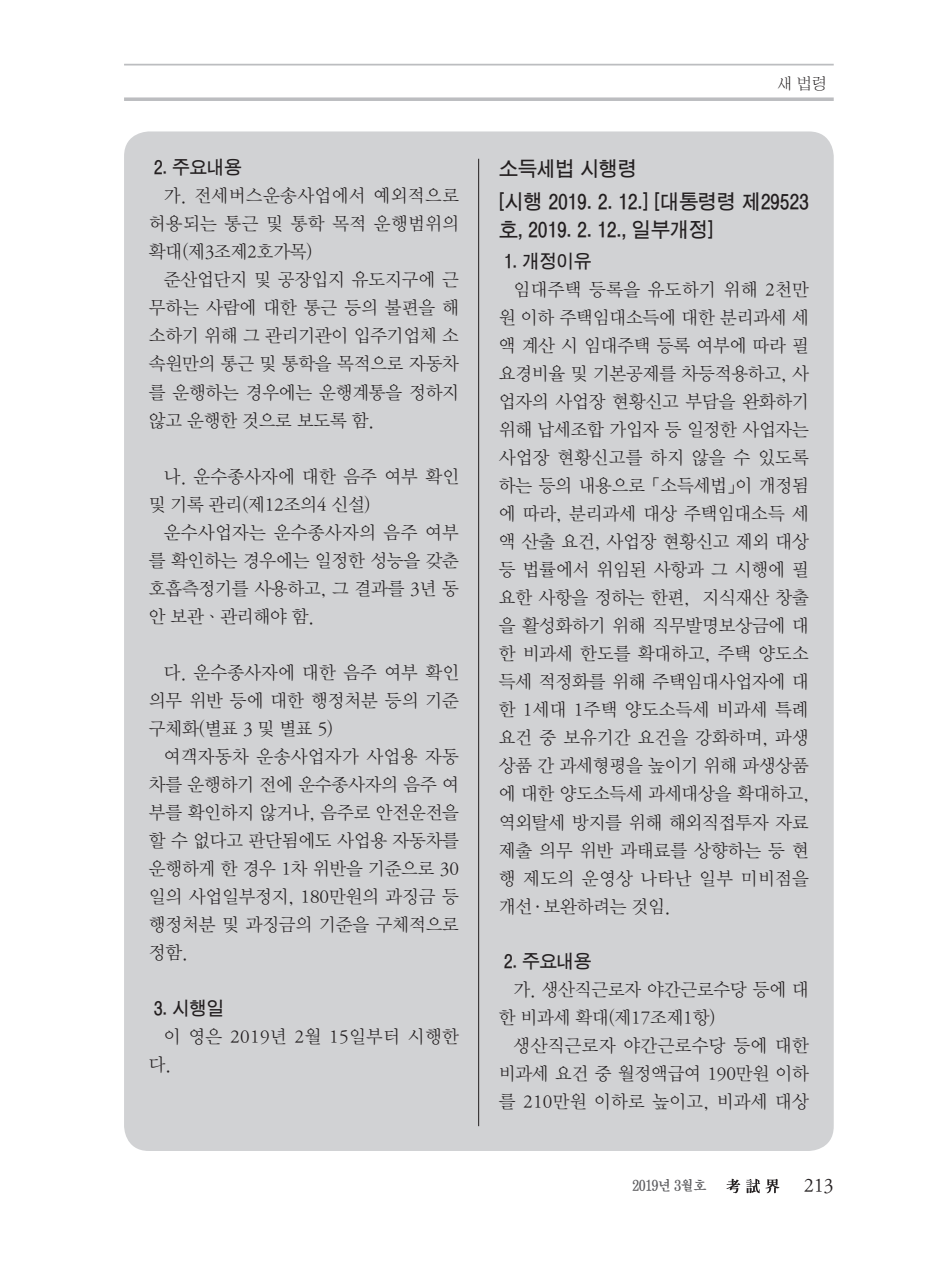
<style>
.page{position:relative;width:933px;height:1275px;background:#fff}
.page>*{position:absolute;margin:0;border:0;box-sizing:border-box;transform-origin:0 0}
.t1{font:20.12px/32.9px "D Xgo Std 40";letter-spacing:-.01em;color:#231f20;scale:.95 1}
.t2{font:19.25px "DX Nmu Std 30";color:#231f20}
.t3{font:18.38px/28px "DX Nmu Std 20";letter-spacing:-.01em;color:#231f20;text-align:justify}
.t4{font:18.38px/28px "DX Nmu Std 20";letter-spacing:.01em;color:#231f20}
.t5{font:18.38px "D Xgo Std 40";letter-spacing:-.01em;color:#231f20;scale:.95 1}
.t6{font:18.38px/28px "DX Nmu Std 20";letter-spacing:.02em;color:#231f20}
.t7{font:15.75px "DX Shnm Std";color:#231f20}
.t8{font:14px "D Xmu Std 40";letter-spacing:-.05em;color:#5a5a5d;scale:.95 1}
.s1{font-family:"DX Nmu Std 30"}
</style>
<div class="page">
<svg style="left:124px;top:97px;width:709px;height:4px;background:#c4c4c7"></svg>
<hr style="left:124px;top:64px;width:709px;height:2px;background:#bcbdc0">
<svg style="left:726px;top:1179px;width:14px;height:14px"></svg>
<svg style="left:746px;top:1179px;width:33px;height:14px"></svg>
<div style="left:124px;top:131px;width:709px;height:1020px;background:#d1d2d4;border-radius:25px"></div>
<hr style="left:478px;top:159px;width:1px;height:967px;background:#231f20">
<p class="t5" style="left:154px;top:158px;width:94px">2. 주요내용</p>
<p class="t3" style="left:149px;top:182px;width:312px;text-indent:15px">가. 전세버스운송사업에서 예외적으로 허용되는 통근 및 통학 목적 운행범위의 확대(제3조제2호가목)</p>
<p class="t3" style="left:149px;top:266px;width:312px;text-indent:15px">준산업단지 및 공장입지 유도지구에 근 무하는 사람에 대한 통근 등의 불편을 해 소하기 위해 그 관리기관이 입주기업체 소 속원만의 통근 및 통학을 목적으로 자동차 를 운행하는 경우에는 운행계통을 정하지 않고 운행한 것으로 보도록 함.</p>
<p class="t4" style="left:149px;top:463px;width:312px;text-indent:15px">나. 운수종사자에 대한 음주 여부 확인 및 기록 관리(제12조의4 신설)</p>
<p class="t3" style="left:149px;top:519px;width:312px;text-indent:15px">운수사업자는 운수종사자의 음주 여부 를 확인하는 경우에는 일정한 성능을 갖춘 호흡측정기를 사용하고, 그 결과를 3년 동 안 보관ㆍ관리해야 함.</p>
<p class="t3" style="left:149px;top:659px;width:312px;text-indent:15px">다. 운수종사자에 대한 음주 여부 확인 의무 위반 등에 대한 행정처분 등의 기준 구체화(별표 3 및 별표 5)</p>
<p class="t3" style="left:149px;top:743px;width:312px;text-indent:15px">여객자동차 운송사업자가 사업용 자동 차를 운행하기 전에 운수종사자의 음주 여 부를 확인하지 않거나, 음주로 안전운전을 할 수 없다고 판단됨에도 사업용 자동차를 운행하게 한 경우 1차 위반을 기준으로 30 일의 사업일부정지, 180만원의 과징금 등 행정처분 및 과징금의 기준을 구체적으로 정함.</p>
<p class="t5" style="left:154px;top:998px;width:76px">3. 시행일</p>
<p class="t6" style="left:149px;top:1022px;width:311px;text-indent:15px">이 영은 2019년 2월 15일부터 시행한 다.</p>
<p class="t7" style="left:777px;top:76px;width:51px">새 법령</p>
<p class="t1" style="left:499px;top:153px;width:328px">소득세법 시행령<br>[시행 2019. 2. 12.] [대통령령 제29523</p>
<p class="t1" style="left:499px;top:214px;width:228px">호, 2019. 2. 12., 일부개정]</p>
<p class="t5" style="left:504px;top:252px;width:94px">1. 개정이유</p>
<p class="t3" style="left:499px;top:276px;width:312px;text-indent:15px">임대주택 등록을 유도하기 위해 2천만 원 이하 주택임대소득에 대한 분리과세 세 액 계산 시 임대주택 등록 여부에 따라 필 요경비율 및 기본공제를 차등적용하고, 사 업자의 사업장 현황신고 부담을 완화하기 위해 납세조합 가입자 등 일정한 사업자는 사업장 현황신고를 하지 않을 수 있도록 하는 등의 내용으로 「소득세법」이 개정됨 에 따라, 분리과세 대상 주택임대소득 세 액 산출 요건, 사업장 현황신고 제외 대상 등 법률에서 위임된 사항과 그 시행에 필 요한 사항을 정하는 한편, 지식재산 창출 을 활성화하기 위해 직무발명보상금에 대 한 비과세 한도를 확대하고, 주택 양도소 득세 적정화를 위해 주택임대사업자에 대 한 1세대 1주택 양도소득세 비과세 특례 요건 중 보유기간 요건을 강화하며, 파생 상품 간 과세형평을 높이기 위해 파생상품 에 대한 양도소득세 과세대상을 확대하고, 역외탈세 방지를 위해 해외직접투자 자료 제출 의무 위반 과태료를 상향하는 등 현 행 제도의 운영상 나타난 일부 미비점을 개선<span class="s1">·</span>보완하려는 것임.</p>
<p class="t5" style="left:504px;top:952px;width:94px">2. 주요내용</p>
<p class="t3" style="left:499px;top:976px;width:312px;text-indent:15px">가. 생산직근로자 야간근로수당 등에 대 한 비과세 확대(제17조제1항)</p>
<p class="t3" style="left:499px;top:1032px;width:312px;text-indent:15px">생산직근로자 야간근로수당 등에 대한 비과세 요건 중 월정액급여 190만원 이하 를 210만원 이하로 높이고, 비과세 대상</p>
<p class="t8" style="left:632px;top:1179px;width:80px">2019년 3월호</p>
<p class="t2" style="left:804px;top:1176px;width:31px">213</p>
</div>
